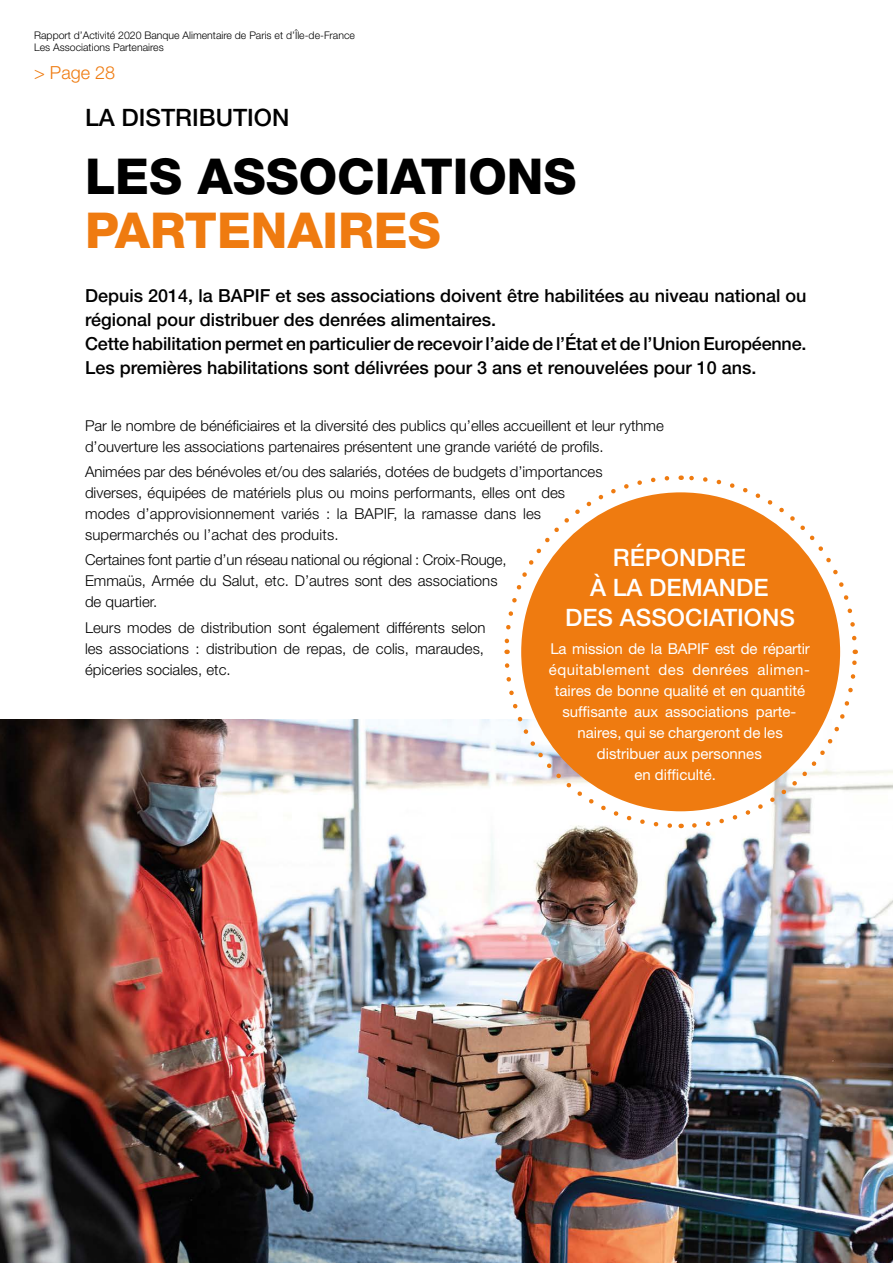
<style>
.page{position:relative;width:893px;height:1263px;background:#fff}
.page>*{position:absolute;margin:0;border:0;box-sizing:border-box;transform-origin:0 0}
.t1{font:800 49.5px "Helvetica Neue LT Pro";color:#000}
.t2{font:800 49.5px "Helvetica Neue LT Pro";color:#ef7b10}
.t3{font:500 24px/30px "Helvetica Neue LT Pro";color:#fff;text-align:center}
.t4{font:500 24px "Helvetica Neue LT Pro";color:#000}
.t5{font:500 18px/24px "Helvetica Neue LT Pro";color:#000}
.t6{font:300 18px "Helvetica Neue LT Pro";color:#ef7b10}
.t7{font:300 15px/21px "Helvetica Neue LT Pro";color:#000}
.t8{font:15px/21px "Helvetica Neue LT Pro";color:#fff;text-align:center}
.t9{font:300 10.5px/12.6px "Helvetica Neue LT Pro";color:#000}
</style>
<div class="page">
<img style="left:0;top:719px;width:893px;height:544px">
<div style="left:521px;top:492px;width:319px;height:319px;background:#ef7b10;border-radius:50%"></div>
<svg style="left:689px;top:650px;width:170px;height:180px"></svg>
<svg style="left:681px;top:475px;width:176px;height:168px"></svg>
<svg style="left:504px;top:476px;width:168px;height:178px"></svg>
<svg style="left:502px;top:661px;width:180px;height:169px"></svg>
<p class="t9" style="left:34px;top:28px;width:322px">Rapport d’Activité 2020 Banque Alimentaire de Paris et d’Île-de-France<br>Les Associations Partenaires</p>
<p class="t6" style="left:34px;top:61px;width:82px">&gt; Page 28</p>
<h2 class="t4" style="left:85px;top:103px;width:206px">LA DISTRIBUTION</h2>
<h1 class="t1" style="left:85px;top:147px;width:493px">LES ASSOCIATIONS</h1>
<h1 class="t2" style="left:85px;top:201px;width:357px">PARTENAIRES</h1>
<p class="t5" style="left:85px;top:283px;width:723px">Depuis 2014, la BAPIF et ses associations doivent être habilitées au niveau national ou régional pour distribuer des denrées alimentaires.<br>Cette habilitation permet en particulier de recevoir l’aide de l’État et de l’Union Européenne.<br>Les premières habilitations sont délivrées pour 3 ans et renouvelées pour 10 ans.</p>
<p class="t7" style="left:85px;top:415px;width:580px">Par le nombre de bénéficiaires et la diversité des publics qu’elles accueillent et leur rythme d’ouverture les associations partenaires présentent une grande variété de profils.</p>
<p class="t7" style="left:85px;top:461px;width:519px">Animées par des bénévoles et/ou des salariés, dotées de budgets d’importances diverses, équipées de matériels plus ou moins performants, elles ont des modes d’approvisionnement variés : la BAPIF, la ramasse dans les supermarchés ou l’achat des produits.</p>
<p class="t7" style="left:85px;top:549px;width:423px">Certaines font partie d’un réseau national ou régional : Croix-Rouge,<br>Emmaüs, Armée du Salut, etc. D’autres sont des associations de quartier.</p>
<p class="t7" style="left:85px;top:616px;width:402px;text-align:justify">Leurs modes de distribution sont également différents selon les associations : distribution de repas, de colis, maraudes, épiceries sociales, etc.</p>
<h2 class="t3" style="left:565px;top:542px;width:231px">RÉPONDRE<br>À LA DEMANDE<br>DES ASSOCIATIONS</h2>
<p class="t8" style="left:549px;top:638px;width:263px">La mission de la BAPIF est de répartir équitablement des denrées alimen&shy;taires de bonne qualité et en quantité suffisante aux associations parte&shy;naires, qui se chargeront de les distribuer aux personnes<br>en difficulté.</p>
</div>
